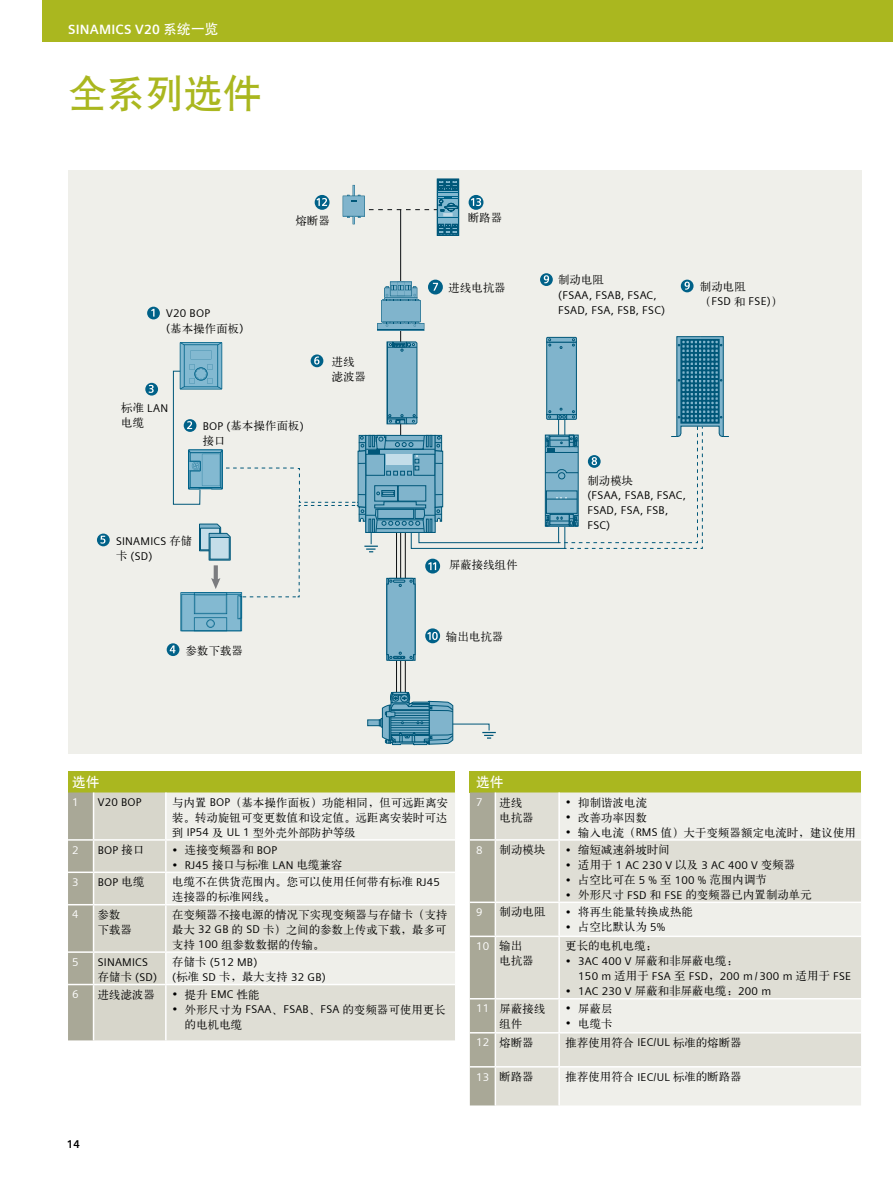
<style>
.page{position:relative;width:893px;height:1191px;background:#fff}
.page>*{position:absolute;margin:0;border:0;box-sizing:border-box;transform-origin:0 0}
.t1{font:39px "H Yb 1 gs G Bpc EUC H";letter-spacing:-.01em;color:#aab71f}
.t2{font:700 13.5px "Siemens Sans";letter-spacing:.015em;color:#fff}
.t3{font:13.5px "H Yb 1 gs G Bpc EUC H";color:#fff}
.t4{font:11.25px/15px "H Ya 1 gj";letter-spacing:.02em;color:#000}
.t5{font:11.25px/14.9px "Siemens Sans";letter-spacing:.02em;color:#000}
.t6{font:11.25px "Siemens Sans";color:#fff}
.t7{font:700 11.25px "Siemens Sans Global";color:#000}
.s1{font-family:"H Yb 1 gs G Bpc EUC H";font-weight:400}
.s2{font-family:"Siemens Sans"}
.s3{font-family:"H Ya 1 gj"}
.s4{font-family:"H Ya 1 gj";color:#000}
.s5{font-family:"Siemens Sans";color:#fff}
</style>
<div class="page">
<div style="left:43px;top:0;width:850px;height:42px;background:#aab71f"></div>
<div style="left:68px;top:771px;width:387px;height:21px;background:#aab71f"></div>
<div style="left:167px;top:792px;width:288px;height:47px;background:#efefea"></div>
<svg style="left:167px;top:840px;width:288px;height:200px;background:#e4e3db"></svg>
<hr style="left:166px;top:871px;width:289px;height:2px;background:#fff">
<svg style="left:68px;top:792px;width:98px;height:248px;background:#cccbbf"></svg>
<hr style="left:94px;top:904px;width:72px;height:1px;background:#fff">
<hr style="left:93px;top:905px;width:1px;height:46px;background:#fff">
<hr style="left:166px;top:904px;width:289px;height:1px;background:#fff">
<hr style="left:165px;top:905px;width:2px;height:46px;background:#fff">
<hr style="left:68px;top:951px;width:26px;height:2px;background:#fff">
<hr style="left:94px;top:951px;width:72px;height:2px;background:#fff">
<hr style="left:93px;top:953px;width:1px;height:30px;background:#fff">
<hr style="left:166px;top:951px;width:289px;height:2px;background:#fff">
<hr style="left:165px;top:953px;width:2px;height:30px;background:#fff">
<hr style="left:68px;top:983px;width:26px;height:2px;background:#fff">
<hr style="left:94px;top:983px;width:72px;height:2px;background:#fff">
<hr style="left:93px;top:985px;width:1px;height:55px;background:#fff">
<hr style="left:166px;top:983px;width:289px;height:2px;background:#fff">
<hr style="left:165px;top:985px;width:2px;height:55px;background:#fff">
<div style="left:68px;top:170px;width:794px;height:583px;background:#efefea"></div>
<hr style="left:396px;top:439px;width:1px;height:253px;background:#0d1013">
<hr style="left:400px;top:210px;width:1px;height:484px;background:#0d1013">
<hr style="left:405px;top:438px;width:1px;height:259px;background:#0d1013">
<div style="left:368px;top:720px;width:12px;height:5px;background:#80b4cc"></div>
<div style="left:367px;top:719px;width:13px;height:7px;border:1px solid #005779"></div>
<svg style="left:379px;top:685px;width:117px;height:61px"></svg>
<svg style="left:343px;top:179px;width:116px;height:56px"></svg>
<div style="left:470px;top:771px;width:391px;height:21px;background:#aab71f"></div>
<div style="left:496px;top:792px;width:62px;height:313px;background:#dfded5"></div>
<svg style="left:560px;top:792px;width:301px;height:313px;background:#e6e6df"></svg>
<hr style="left:495px;top:839px;width:64px;height:1px;background:#fff">
<hr style="left:559px;top:839px;width:302px;height:1px;background:#fff">
<hr style="left:495px;top:901px;width:64px;height:2px;background:#fff">
<hr style="left:559px;top:901px;width:302px;height:2px;background:#fff">
<hr style="left:495px;top:935px;width:64px;height:2px;background:#fff">
<hr style="left:559px;top:935px;width:302px;height:2px;background:#fff">
<hr style="left:495px;top:998px;width:64px;height:1px;background:#fff">
<hr style="left:559px;top:998px;width:302px;height:1px;background:#fff">
<hr style="left:495px;top:1032px;width:64px;height:1px;background:#fff">
<hr style="left:559px;top:1032px;width:302px;height:1px;background:#fff">
<svg style="left:470px;top:792px;width:25px;height:313px;background:#acab9b"></svg>
<hr style="left:495px;top:1066px;width:64px;height:1px;background:#fff">
<hr style="left:559px;top:1066px;width:302px;height:1px;background:#fff">
<svg style="left:147px;top:307px;width:13px;height:12px"></svg>
<svg style="left:151px;top:309px;width:3px;height:7px"></svg>
<svg style="left:97px;top:533px;width:13px;height:13px"></svg>
<svg style="left:100px;top:536px;width:5px;height:7px"></svg>
<svg style="left:167px;top:643px;width:12px;height:13px"></svg>
<div style="left:469px;top:195px;width:14px;height:15px;background:#006188;border-radius:50%"></div>
<svg style="left:471px;top:198px;width:10px;height:8px"></svg>
<svg style="left:315px;top:195px;width:15px;height:15px"></svg>
<svg style="left:316px;top:198px;width:11px;height:8px"></svg>
<svg style="left:145px;top:383px;width:13px;height:12px"></svg>
<svg style="left:149px;top:385px;width:5px;height:8px"></svg>
<svg style="left:540px;top:273px;width:13px;height:13px"></svg>
<svg style="left:170px;top:275px;width:559px;height:386px"></svg>
<p class="t2" style="left:68px;top:22px;width:152px">SINAMICS V20 <span class="s1">系统一览</span></p>
<h1 class="t1" style="left:68px;top:74px;width:195px">全系列选件</h1>
<p class="t5" style="left:166px;top:306px;width:45px">V20 BOP</p>
<p class="t4" style="left:166px;top:321px;width:79px"><span class="s2">(</span>基本操作面板<span class="s2">)</span></p>
<p class="t4" style="left:296px;top:213px;width:36px">熔断器</p>
<p class="t4" style="left:468px;top:211px;width:36px">断路器</p>
<p class="t4" style="left:332px;top:354px;width:36px">进线滤波器</p>
<p class="t4" style="left:449px;top:280px;width:59px">进线电抗器</p>
<p class="t5" style="left:121px;top:400px;width:49px"><span class="s3">标准</span> LAN</p>
<p class="t4" style="left:121px;top:415px;width:24px">电缆</p>
<p class="t4" style="left:203px;top:418px;width:102px"><span class="s2">BOP (</span>基本操作面板<span class="s2">)</span>接口</p>
<p class="t5" style="left:116px;top:534px;width:78px">SINAMICS <span class="s3">存储卡</span> (SD)</p>
<p class="t4" style="left:186px;top:642px;width:59px">参数下载器</p>
<p class="t4" style="left:449px;top:557px;width:70px">屏蔽接线组件</p>
<p class="t4" style="left:446px;top:629px;width:59px">输出电抗器</p>
<p class="t4" style="left:558px;top:272px;width:47px">制动电阻</p>
<p class="t5" style="left:558px;top:288px;width:109px">(FSAA, FSAB, FSAC,<br>FSAD, FSA, FSB, FSC)</p>
<p class="t4" style="left:700px;top:279px;width:47px">制动电阻</p>
<p class="t5" style="left:700px;top:294px;width:84px"><span class="s3">（</span>FSD <span class="s3">和</span> FSE)<span class="s3">）</span></p>
<p class="t4" style="left:587px;top:473px;width:47px">制动模块</p>
<p class="t5" style="left:587px;top:488px;width:100px">(FSAA, FSAB, FSAC,<br>FSAD, FSA, FSB,<br>FSC)</p>
<p class="t3" style="left:72px;top:775px;width:29px">选件</p>
<p class="t6" style="left:72px;top:796px;width:8px">1</p>
<p class="t5" style="left:98px;top:795px;width:45px">V20 BOP</p>
<p class="t4" style="left:172px;top:794px;width:277px;text-align:justify">与内置 <span class="s2">BOP</span>（基本操作面板）功能相同，但可远距离安装。转动旋钮可变更数值和设定值。远距离安装时可达到 <span class="s2">IP54</span> 及 <span class="s2">UL 1</span> 型外壳外部防护等级</p>
<p class="t6" style="left:72px;top:843px;width:8px">2</p>
<p class="t5" style="left:98px;top:842px;width:48px">BOP <span class="s3">接口</span></p>
<p class="t4" style="left:172px;top:842px;width:107px"><span class="s2">•</span> 连接变频器和 <span class="s2">BOP</span></p>
<p class="t4" style="left:172px;top:857px;width:172px"><span class="s2">• RJ45</span> 接口与标准 <span class="s2">LAN</span> 电缆兼容</p>
<p class="t6" style="left:72px;top:875px;width:8px">3</p>
<p class="t5" style="left:98px;top:874px;width:48px">BOP <span class="s3">电缆</span></p>
<p class="t4" style="left:172px;top:874px;width:269px">电缆不在供货范围内。您可以使用任何带有标准 <span class="s2">RJ45</span>连接器的标准网线。</p>
<p class="t6" style="left:72px;top:908px;width:8px">4</p>
<p class="t4" style="left:98px;top:907px;width:36px">参数下载器</p>
<p class="t4" style="left:172px;top:907px;width:277px;text-align:justify">在变频器不接电源的情况下实现变频器与存储卡（支持最大 <span class="s2">32 GB</span> 的 <span class="s2">SD</span> 卡）之间的参数上传或下载，最多可支持 <span class="s2">100</span> 组参数数据的传输。</p>
<p class="t6" style="left:72px;top:955px;width:8px">5</p>
<p class="t5" style="left:98px;top:954px;width:61px">SINAMICS<span class="s3">存储卡</span> (SD)</p>
<p class="t5" style="left:172px;top:954px;width:155px"><span class="s3">存储卡</span> (512 MB)<br>(<span class="s3">标准</span> SD <span class="s3">卡，最大支持</span> 32 GB)</p>
<p class="t6" style="left:72px;top:988px;width:8px">6</p>
<p class="t4" style="left:98px;top:986px;width:59px">进线滤波器</p>
<p class="t5" style="left:172px;top:987px;width:89px">• <span class="s3">提升</span> EMC <span class="s3">性能</span></p>
<p class="t4" style="left:185px;top:1001px;width:262px;text-indent:-13px"><span class="s2">•</span> 外形尺寸为 <span class="s2">FSAA</span>、<span class="s2">FSAB</span>、<span class="s2">FSA</span> 的变频器可使用更长的电机电缆</p>
<p class="t7" style="left:67px;top:1135px;width:14px">14</p>
<p class="t3" style="left:476px;top:775px;width:29px">选件</p>
<p class="t6" style="left:476px;top:796px;width:8px">7</p>
<p class="t4" style="left:500px;top:794px;width:36px">进线电抗器</p>
<p class="t4" style="left:565px;top:794px;width:83px"><span class="s2">•</span> 抑制谐波电流</p>
<p class="t4" style="left:565px;top:809px;width:83px"><span class="s2">•</span> 改善功率因数</p>
<p class="t4" style="left:565px;top:824px;width:292px"><span class="s2">•</span> 输入电流（<span class="s2">RMS</span> 值）大于变频器额定电流时，建议使用</p>
<p class="t6" style="left:476px;top:843px;width:8px">8</p>
<p class="t4" style="left:500px;top:842px;width:47px">制动模块</p>
<p class="t4" style="left:565px;top:842px;width:106px"><span class="s2">•</span> 缩短减速斜坡时间</p>
<p class="t5" style="left:565px;top:857px;width:231px">• <span class="s3">适用于</span> 1 AC 230 V <span class="s3">以及</span> 3 AC 400 V <span class="s3">变频器</span></p>
<p class="t4" style="left:565px;top:872px;width:203px"><span class="s2">•</span> 占空比可在 <span class="s2">5 %</span> 至 <span class="s2">100 %</span> 范围内调节</p>
<p class="t4" style="left:565px;top:887px;width:248px"><span class="s2">•</span> 外形尺寸 <span class="s2">FSD</span> 和 <span class="s2">FSE</span> 的变频器已内置制动单元</p>
<p class="t6" style="left:476px;top:905px;width:8px">9</p>
<p class="t4" style="left:500px;top:904px;width:47px">制动电阻</p>
<p class="t4" style="left:565px;top:904px;width:129px"><span class="s2">•</span> 将再生能量转换成热能</p>
<p class="t4" style="left:565px;top:919px;width:101px"><span class="s2">•</span> 占空比默认为 <span class="s2">5%</span></p>
<p class="t6" style="left:476px;top:939px;width:48px">10 <span class="s4">输出</span></p>
<p class="t4" style="left:500px;top:953px;width:36px">电抗器</p>
<p class="t4" style="left:565px;top:938px;width:93px">更长的电机电缆：</p>
<p class="t4" style="left:565px;top:953px;width:174px"><span class="s2">• 3AC 400 V</span> 屏蔽和非屏蔽电缆：</p>
<p class="t5" style="left:578px;top:968px;width:274px">150 m <span class="s3">适用于</span> FSA <span class="s3">至</span> FSD<span class="s3">，</span>200 m / 300 m <span class="s3">适用于</span> FSE</p>
<p class="t5" style="left:565px;top:983px;width:207px">• 1AC 230 V <span class="s3">屏蔽和非屏蔽电缆：</span>200 m</p>
<p class="t4" style="left:476px;top:1001px;width:71px;text-align:center"><span class="s5">11</span> 屏蔽接线组件</p>
<p class="t4" style="left:565px;top:1001px;width:48px"><span class="s2">•</span> 屏蔽层</p>
<p class="t4" style="left:565px;top:1016px;width:48px"><span class="s2">•</span> 电缆卡</p>
<p class="t4" style="left:476px;top:1035px;width:59px"><span class="s5">12</span> 熔断器</p>
<p class="t4" style="left:565px;top:1035px;width:178px">推荐使用符合 <span class="s2">IEC/UL</span> 标准的熔断器</p>
<p class="t4" style="left:476px;top:1069px;width:59px"><span class="s5">13</span> 断路器</p>
<p class="t4" style="left:565px;top:1069px;width:178px">推荐使用符合 <span class="s2">IEC/UL</span> 标准的断路器</p>
</div>
